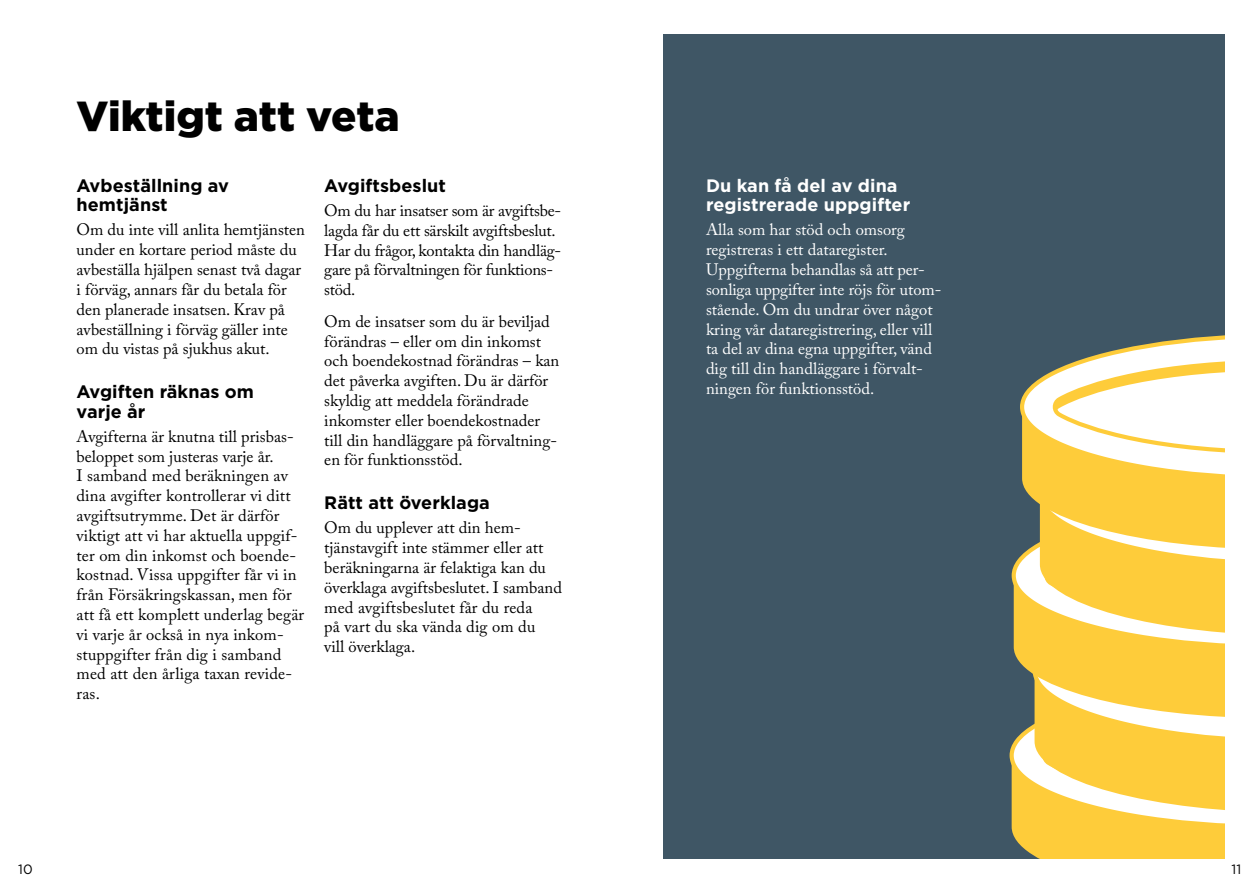
<style>
.page{position:relative;width:1259px;height:893px;background:#fff}
.page>*{position:absolute;margin:0;border:0;box-sizing:border-box;transform-origin:0 0}
.t1{font:900 42px "Gotham";color:#000}
.t2{font:700 18px/19.5px "Gotham";letter-spacing:.005em;color:#000}
.t3{font:700 18px/19.5px "Gotham";letter-spacing:.005em;color:#fff}
.t4{font:16.5px/19.8px "Adobe Caslon Pro";color:#000}
.t5{font:16.5px/19.8px "Adobe Caslon Pro";color:#fff}
.t6{font:13.5px "Gotham";color:#000}
</style>
<div class="page">
<div style="left:663px;top:34px;width:562px;height:825px;background:#3f5665"></div>
<svg style="left:1009px;top:335px;width:216px;height:524px;background:#ebcd71"></svg>
<h1 class="t1" style="left:77px;top:88px;width:325px">Viktigt att veta</h1>
<p class="t2" style="left:77px;top:176px;width:154px">Avbeställning av hemtjänst</p>
<p class="t4" style="left:77px;top:220px;width:230px">Om du inte vill anlita hemtjänsten under en kortare period måste du avbeställa hjälpen senast två dagar i förväg, annars får du betala för den planerade insatsen. Krav på avbeställning i förväg gäller inte om du vistas på sjukhus akut.</p>
<p class="t2" style="left:77px;top:382px;width:179px">Avgiften räknas om varje år</p>
<p class="t4" style="left:77px;top:426px;width:229px">Avgifterna är knutna till prisbas&shy;beloppet som justeras varje år.<br>I samband med beräkningen av dina avgifter kontrollerar vi ditt avgiftsutrymme. Det är därför viktigt att vi har aktuella uppgif&shy;ter om din inkomst och boende&shy;kostnad. Vissa uppgifter får vi in från Försäkringskassan, men för att få ett komplett underlag begär vi varje år också in nya inkom&shy;stuppgifter från dig i samband med att den årliga taxan revide&shy;ras.</p>
<p class="t2" style="left:324px;top:176px;width:123px">Avgiftsbeslut</p>
<p class="t4" style="left:324px;top:200px;width:238px">Om du har insatser som är avgiftsbe&shy;lagda får du ett särskilt avgiftsbeslut.<br>Har du frågor, kontakta din handläg&shy;gare på förvaltningen för funktions&shy;stöd.</p>
<p class="t4" style="left:324px;top:311px;width:237px">Om de insatser som du är beviljad förändras – eller om din inkomst och boendekostnad förändras – kan det påverka avgiften. Du är därför skyldig att meddela förändrade inkomster eller boendekostnader till din handläggare på förvaltning&shy;en för funktionsstöd.</p>
<p class="t2" style="left:324px;top:493px;width:167px">Rätt att överklaga</p>
<p class="t4" style="left:324px;top:518px;width:239px">Om du upplever att din hem&shy;tjänstavgift inte stämmer eller att beräkningarna är felaktiga kan du överklaga avgiftsbeslutet. I samband med avgiftsbeslutet får du reda<br>på vart du ska vända dig om du<br>vill överklaga.</p>
<p class="t3" style="left:706px;top:176px;width:206px">Du kan få del av dina registrerade uppgifter</p>
<p class="t5" style="left:706px;top:220px;width:237px">Alla som har stöd och omsorg registreras i ett dataregister.<br>Uppgifterna behandlas så att per&shy;sonliga uppgifter inte röjs för utom&shy;stående. Om du undrar över något kring vår dataregistrering, eller vill ta del av dina egna uppgifter, vänd dig till din handläggare i förvalt&shy;ningen för funktionsstöd.</p>
<p class="t6" style="left:18px;top:861px;width:16px">10</p>
<p class="t6" style="left:1231px;top:861px;width:11px">11</p>
</div>
